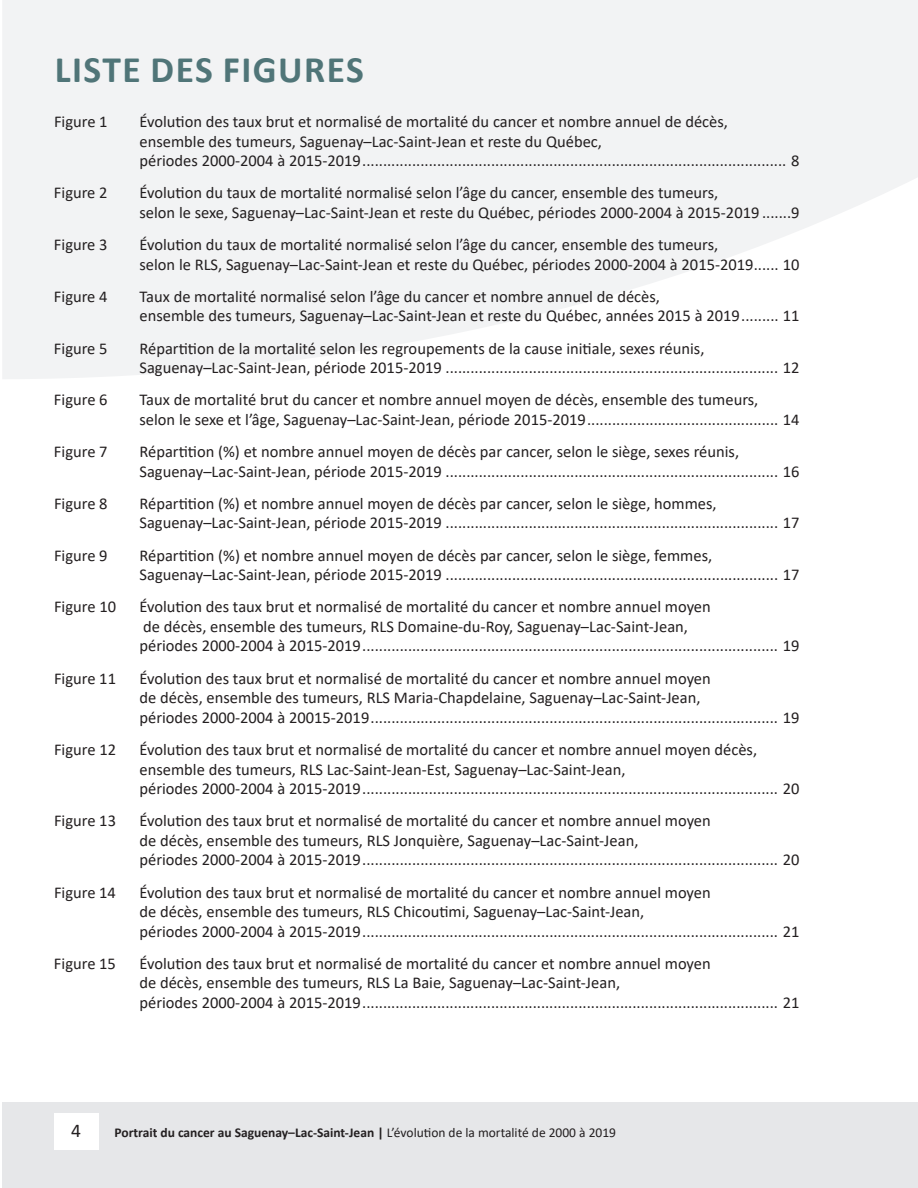
<style>
.page{position:relative;width:918px;height:1188px;background:#fff}
.page>*{position:absolute;margin:0;border:0;box-sizing:border-box;transform-origin:0 0}
.t1{font:700 37.5px "Calibri";letter-spacing:.04em;color:#507578}
.t2{font:19.5px "Calibri";color:#231f20}
.t3{font:16.5px/19.5px "Calibri";color:#231f20}
.t4{font:700 13.5px "Calibri";color:#231f20}
.s1{font-weight:400}
</style>
<div class="page">
<div style="left:2px;top:1102px;width:916px;height:86px;background:#e6e7e9"></div>
<div style="left:54px;top:1114px;width:44px;height:36px;background:#fff"></div>
<svg style="left:3px;top:0;width:915px;height:379px;fill:#f2f3f4"></svg>
<h1 class="t1" style="left:55px;top:43px;width:311px">LISTE DES FIGURES</h1>
<p class="t3" style="left:54px;top:111px;width:55px">Figure 1</p>
<p class="t3" style="left:140px;top:111px;width:661px">Évolution des taux brut et normalisé de mortalité du cancer et nombre annuel de décès,<br>ensemble des tumeurs, Saguenay–Lac-Saint-Jean et reste du Québec,<br>périodes 2000-2004 à 2015-2019...................................................................................................... 8</p>
<p class="t3" style="left:54px;top:183px;width:55px">Figure 2</p>
<p class="t3" style="left:139px;top:183px;width:661px">Évolution du taux de mortalité normalisé selon l’âge du cancer, ensemble des tumeurs,<br>selon le sexe, Saguenay–Lac-Saint-Jean et reste du Québec, périodes 2000-2004 à 2015-2019 .......9</p>
<p class="t3" style="left:54px;top:235px;width:55px">Figure 3</p>
<p class="t3" style="left:139px;top:235px;width:662px">Évolution du taux de mortalité normalisé selon l’âge du cancer, ensemble des tumeurs,<br>selon le RLS, Saguenay–Lac-Saint-Jean et reste du Québec, périodes 2000-2004 à 2015-2019...... 10</p>
<p class="t3" style="left:54px;top:286px;width:55px">Figure 4</p>
<p class="t3" style="left:139px;top:286px;width:662px">Taux de mortalité normalisé selon l’âge du cancer et nombre annuel de décès,<br>ensemble des tumeurs, Saguenay–Lac-Saint-Jean et reste du Québec, années 2015 à 2019......... 11</p>
<p class="t3" style="left:54px;top:338px;width:55px">Figure 5</p>
<p class="t3" style="left:139px;top:338px;width:662px">Répartition de la mortalité selon les regroupements de la cause initiale, sexes réunis,<br>Saguenay–Lac-Saint-Jean, période 2015-2019 ................................................................................ 12</p>
<p class="t3" style="left:54px;top:390px;width:55px">Figure 6</p>
<p class="t3" style="left:140px;top:390px;width:662px">Taux de mortalité brut du cancer et nombre annuel moyen de décès, ensemble des tumeurs,<br>selon le sexe et l’âge, Saguenay–Lac-Saint-Jean, période 2015-2019.............................................. 14</p>
<p class="t3" style="left:54px;top:442px;width:55px">Figure 7</p>
<p class="t3" style="left:140px;top:442px;width:662px">Répartition (%) et nombre annuel moyen de décès par cancer, selon le siège, sexes réunis,<br>Saguenay–Lac-Saint-Jean, période 2015-2019 ................................................................................ 16</p>
<p class="t3" style="left:54px;top:493px;width:55px">Figure 8</p>
<p class="t3" style="left:140px;top:493px;width:662px">Répartition (%) et nombre annuel moyen de décès par cancer, selon le siège, hommes,<br>Saguenay–Lac-Saint-Jean, période 2015-2019 ................................................................................ 17</p>
<p class="t3" style="left:54px;top:545px;width:55px">Figure 9</p>
<p class="t3" style="left:140px;top:545px;width:662px">Répartition (%) et nombre annuel moyen de décès par cancer, selon le siège, femmes,<br>Saguenay–Lac-Saint-Jean, période 2015-2019 ................................................................................ 17</p>
<p class="t3" style="left:54px;top:597px;width:64px">Figure 10</p>
<p class="t3" style="left:140px;top:597px;width:661px">Évolution des taux brut et normalisé de mortalité du cancer et nombre annuel moyen<br>de décès, ensemble des tumeurs, RLS Domaine-du-Roy, Saguenay–Lac-Saint-Jean,<br>périodes 2000-2004 à 2015-2019.................................................................................................... 19</p>
<p class="t3" style="left:54px;top:668px;width:64px">Figure 11</p>
<p class="t3" style="left:140px;top:668px;width:662px">Évolution des taux brut et normalisé de mortalité du cancer et nombre annuel moyen<br>de décès, ensemble des tumeurs, RLS Maria-Chapdelaine, Saguenay–Lac-Saint-Jean,<br>périodes 2000-2004 à 20015-2019.................................................................................................. 19</p>
<p class="t3" style="left:54px;top:739px;width:64px">Figure 12</p>
<p class="t3" style="left:140px;top:739px;width:661px">Évolution des taux brut et normalisé de mortalité du cancer et nombre annuel moyen décès, ensemble des tumeurs, RLS Lac-Saint-Jean-Est, Saguenay–Lac-Saint-Jean,<br>périodes 2000-2004 à 2015-2019.................................................................................................... 20</p>
<p class="t3" style="left:54px;top:811px;width:64px">Figure 13</p>
<p class="t3" style="left:140px;top:811px;width:661px">Évolution des taux brut et normalisé de mortalité du cancer et nombre annuel moyen<br>de décès, ensemble des tumeurs, RLS Jonquière, Saguenay–Lac-Saint-Jean,<br>périodes 2000-2004 à 2015-2019.................................................................................................... 20</p>
<p class="t3" style="left:54px;top:882px;width:64px">Figure 14</p>
<p class="t3" style="left:140px;top:882px;width:661px">Évolution des taux brut et normalisé de mortalité du cancer et nombre annuel moyen<br>de décès, ensemble des tumeurs, RLS Chicoutimi, Saguenay–Lac-Saint-Jean,<br>périodes 2000-2004 à 2015-2019.................................................................................................... 21</p>
<p class="t3" style="left:54px;top:953px;width:64px">Figure 15</p>
<p class="t3" style="left:140px;top:953px;width:661px">Évolution des taux brut et normalisé de mortalité du cancer et nombre annuel moyen<br>de décès, ensemble des tumeurs, RLS La Baie, Saguenay–Lac-Saint-Jean,<br>périodes 2000-2004 à 2015-2019.................................................................................................... 21</p>
<p class="t2" style="left:71px;top:1117px;width:11px">4</p>
<p class="t4" style="left:115px;top:1123px;width:503px">Portrait du cancer au Saguenay–Lac-Saint-Jean | <span class="s1">L’évolution de la mortalité de 2000 à 2019</span></p>
</div>
